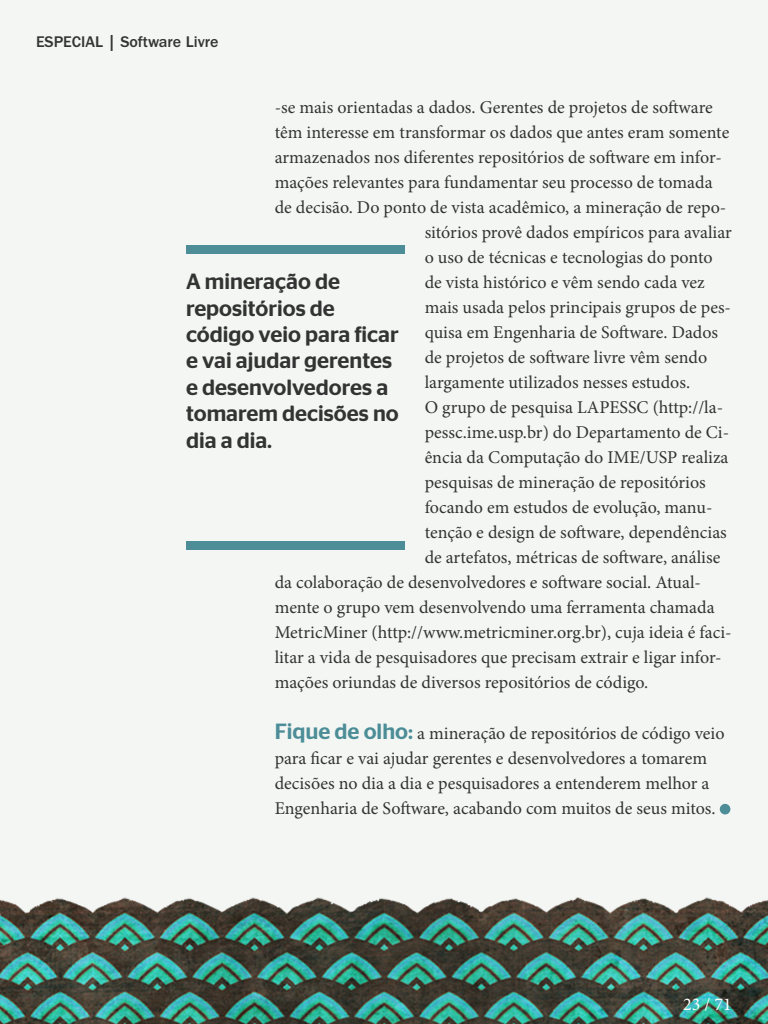
<style>
.page{position:relative;width:768px;height:1024px;background:#f3f6f3}
.page>*{position:absolute;margin:0;border:0;box-sizing:border-box;transform-origin:0 0}
.t1{font:500 22px/26.4px "Stag Sans";color:#333}
.t2{font:18px/25px "Minion Pro";color:#333}
.t3{font:18px "Minion Pro";color:#fff}
.t4{font:500 16px "ITC Franklin Gothic Std";color:#333}
.s1{font-family:"Stag Sans";font-weight:500;font-size:22px;color:#4c8d97}
</style>
<div class="page">
<img style="left:0;top:897px;width:768px;height:127px">
<div style="left:186px;top:245px;width:219px;height:9px;background:#4c8d97"></div>
<div style="left:186px;top:541px;width:219px;height:9px;background:#4c8d97"></div>
<div style="left:720px;top:804px;width:10px;height:10px;background:#4c8d97;border-radius:50%"></div>
<p class="t4" style="left:36px;top:33px;width:184px">ESPECIAL | Software Livre</p>
<p class="t2" style="left:275px;top:95px;width:440px">-se mais orientadas a dados. Gerentes de projetos de software</p>
<p class="t2" style="left:275px;top:120px;width:456px">têm interesse em transformar os dados que antes eram somente</p>
<p class="t2" style="left:275px;top:145px;width:449px">armazenados nos diferentes repositórios de software em infor-</p>
<p class="t2" style="left:275px;top:170px;width:439px">mações relevantes para fundamentar seu processo de tomada</p>
<p class="t2" style="left:275px;top:195px;width:453px">de decisão. Do ponto de vista acadêmico, a mineração de repo-</p>
<p class="t2" style="left:425px;top:220px;width:309px">sitórios provê dados empíricos para avaliar</p>
<p class="t2" style="left:425px;top:245px;width:289px">o uso de técnicas e tecnologias do ponto</p>
<p class="t2" style="left:425px;top:270px;width:282px">de vista histórico e vêm sendo cada vez</p>
<p class="t2" style="left:425px;top:295px;width:308px">mais usada pelos principais grupos de pes-</p>
<p class="t2" style="left:425px;top:320px;width:295px">quisa em Engenharia de Software. Dados</p>
<p class="t2" style="left:425px;top:345px;width:284px">de projetos de software livre vêm sendo</p>
<p class="t2" style="left:425px;top:370px;width:267px">largamente utilizados nesses estudos.</p>
<p class="t2" style="left:425px;top:395px;width:300px">O grupo de pesquisa LAPESSC (http://la-</p>
<p class="t2" style="left:425px;top:420px;width:306px">pessc.ime.usp.br) do Departamento de Ci-</p>
<p class="t2" style="left:425px;top:445px;width:305px">ência da Computação do IME/USP realiza</p>
<p class="t2" style="left:425px;top:470px;width:283px">pesquisas de mineração de repositórios</p>
<p class="t2" style="left:425px;top:495px;width:289px">focando em estudos de evolução, manu-</p>
<p class="t2" style="left:425px;top:520px;width:304px">tenção e design de software, dependências</p>
<p class="t2" style="left:425px;top:545px;width:297px">de artefatos, métricas de software, análise</p>
<p class="t2" style="left:275px;top:570px;width:428px">da colaboração de desenvolvedores e software social. Atual-</p>
<p class="t2" style="left:275px;top:595px;width:442px">mente o grupo vem desenvolvendo uma ferramenta chamada</p>
<p class="t2" style="left:275px;top:620px;width:458px">MetricMiner (http://www.metricminer.org.br), cuja ideia é faci-</p>
<p class="t2" style="left:275px;top:645px;width:449px">litar a vida de pesquisadores que precisam extrair e ligar infor-</p>
<p class="t2" style="left:275px;top:670px;width:375px">mações oriundas de diversos repositórios de código.</p>
<p class="t2" style="left:275px;top:721px;width:451px"><span class="s1">Fique de olho:</span> a mineração de repositórios de código veio para ficar e vai ajudar gerentes e desenvolvedores a tomarem decisões no dia a dia e pesquisadores a entenderem melhor a Engenharia de Software, acabando com muitos de seus mitos.</p>
<p class="t1" style="left:186px;top:268px;width:214px">A mineração de repositórios de código veio para ficar e vai ajudar gerentes e desenvolvedores a tomarem decisões no dia a dia.</p>
<p class="t3" style="left:683px;top:992px;width:50px">23 / 71</p>
</div>
